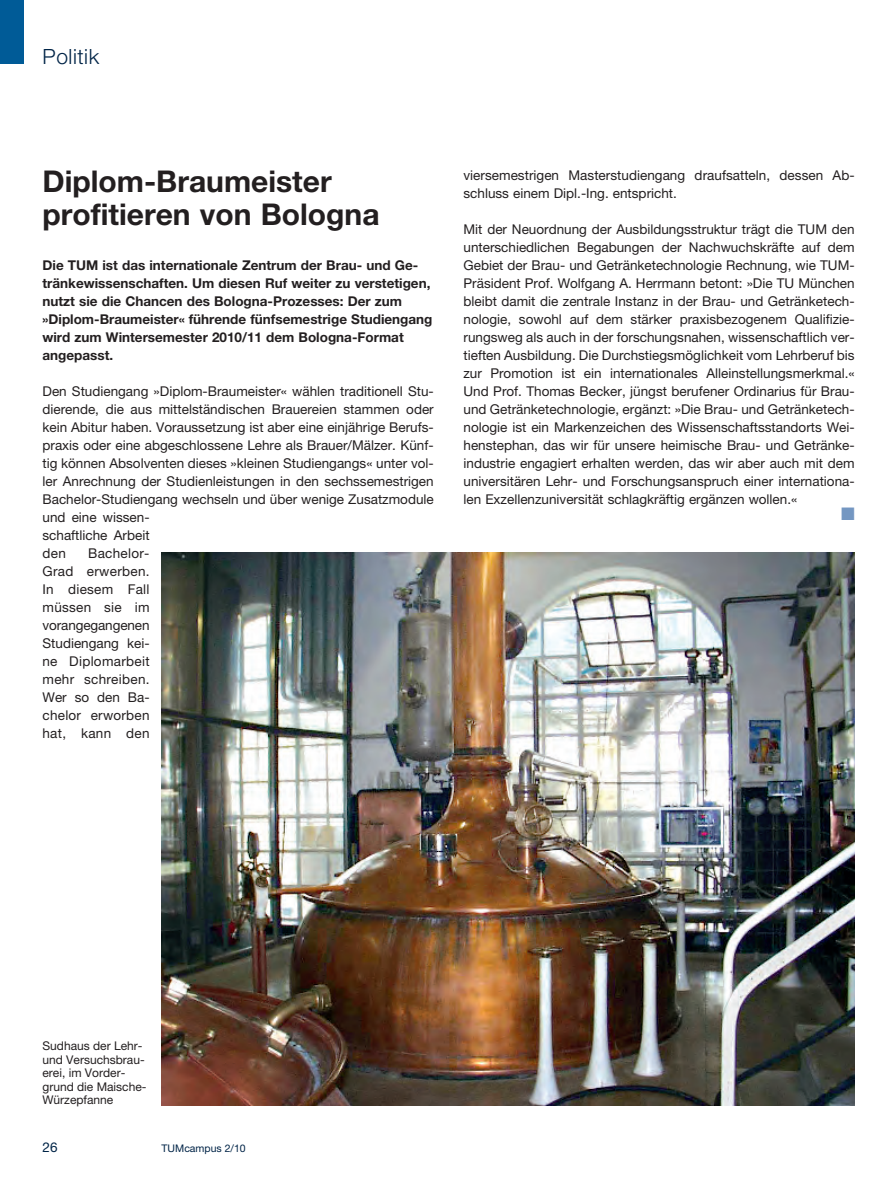
<style>
.page{position:relative;width:893px;height:1191px;background:#fff}
.page>*{position:absolute;margin:0;border:0;box-sizing:border-box;transform-origin:0 0}
.t1{font:700 30px/33px "TUM Neue Helvetica";color:#231f20}
.t2{font:300 21px "Helvetica Neue";letter-spacing:.03em;color:#002447}
.t3{font:18px "Zapf Dingbats";color:#7497c2}
.t4{font:13.5px/18px "TUM Neue Helvetica";color:#231f20}
.t5{font:700 13.5px/18px "TUM Neue Helvetica";color:#231f20}
.t6{font:13.5px "Helvetica Neue";color:#002447}
.t7{font:12px/13.5px "TUM Neue Helvetica";color:#231f20}
.t8{font:10.5px "Helvetica Neue";color:#002447}
</style>
<div class="page">
<img style="left:0;top:0;width:855px;height:1106px">
<h2 class="t2" style="left:43px;top:49px;width:58px">Politik</h2>
<h1 class="t1" style="left:43px;top:163px;width:339px">Diplom-Braumeister profitieren von Bologna</h1>
<p class="t5" style="left:43px;top:256px;width:391px">Die TUM ist das internationale Zentrum der Brau- und Ge&shy;tränkewissenschaften. Um diesen Ruf weiter zu verstetigen, nutzt sie die Chancen des Bologna-Prozesses: Der zum »Diplom-Braumeister« führende fünfsemestrige Studiengang wird zum Wintersemester 2010/11 dem Bologna-Format angepasst.</p>
<p class="t4" style="left:43px;top:382px;width:393px">Den Studiengang »Diplom-Braumeister« wählen traditionell Stu&shy;dierende, die aus mittelständischen Brauereien stammen oder kein Abitur haben. Voraussetzung ist aber eine einjährige Berufs&shy;praxis oder eine abgeschlossene Lehre als Brauer/Mälzer. Künf&shy;tig können Absolventen dieses »kleinen Studiengangs« unter vol&shy;ler Anrechnung der Studienleistungen in den sechssemestrigen Bachelor-Studiengang wechseln und über wenige Zusatzmodule und eine wissen-<br>schaftliche Arbeit<br>den</p>
<p class="t4" style="left:43px;top:544px;width:109px;text-align:justify;text-indent:46px">Bachelor-Grad erwerben.<br>In diesem Fall müssen sie im vorangegangenen Studiengang kei&shy;ne Diplomarbeit mehr schreiben.<br>Wer so den Ba&shy;chelor erworben hat, kann den</p>
<p class="t4" style="left:463px;top:166px;width:393px">viersemestrigen Masterstudiengang draufsatteln, dessen Ab&shy;schluss einem Dipl.-Ing. entspricht.</p>
<p class="t4" style="left:463px;top:220px;width:393px;text-align:justify">Mit der Neuordnung der Ausbildungsstruktur trägt die TUM den unterschiedlichen Begabungen der Nachwuchskräfte auf dem Gebiet der Brau- und Getränketechnologie Rechnung, wie TUM-Präsident Prof. Wolfgang A. Herrmann betont: »Die TU München bleibt damit die zentrale Instanz in der Brau- und Getränketech&shy;nologie, sowohl auf dem stärker praxisbezogenem Qualifizie&shy;rungsweg als auch in der forschungsnahen, wissenschaftlich ver&shy;tieften Ausbildung. Die Durchstiegsmöglichkeit vom Lehrberuf bis zur Promotion ist ein internationales Alleinstellungsmerkmal.« Und Prof. Thomas Becker, jüngst berufener Ordinarius für Brau&shy;und Getränketechnologie, ergänzt: »Die Brau- und Getränketech&shy;nologie ist ein Markenzeichen des Wissenschaftsstandorts Wei&shy;henstephan, das wir für unsere heimische Brau- und Getränke&shy;industrie engagiert erhalten werden, das wir aber auch mit dem universitären Lehr- und Forschungsanspruch einer internationa&shy;len Exzellenzuniversität schlagkräftig ergänzen wollen.«</p>
<h3 class="t3" style="left:841px;top:503px;width:15px">■</h3>
<p class="t7" style="left:43px;top:1038px;width:106px">Sudhaus der Lehr&shy;und Versuchsbrau&shy;erei, im Vorder&shy;grund die Maische-<br>Würzepfanne</p>
<p class="t6" style="left:43px;top:1142px;width:17px">26</p>
<p class="t8" style="left:162px;top:1145px;width:86px">TUMcampus 2/10</p>
</div>
